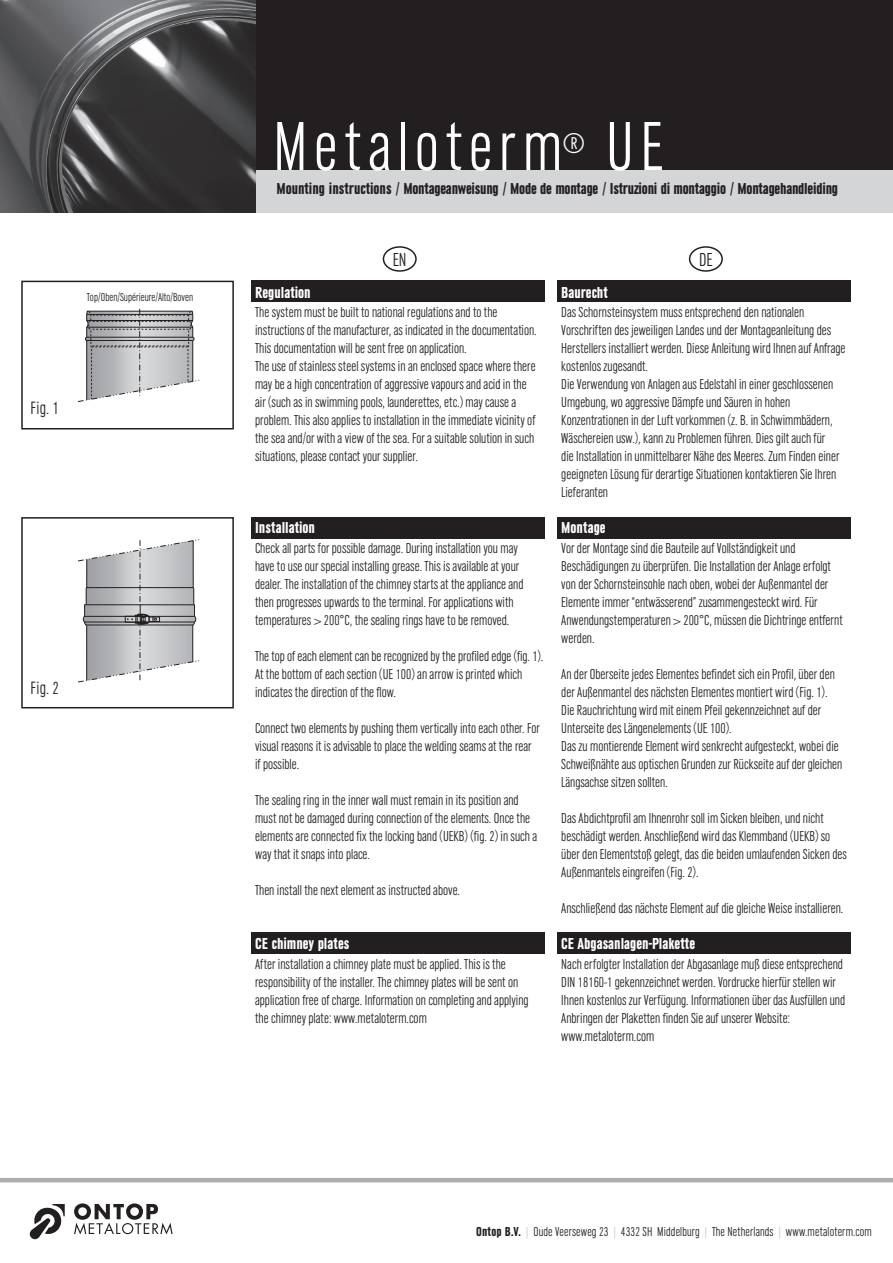
<style>
.page{position:relative;width:893px;height:1263px;background:#fff}
.page>*{position:absolute;margin:0;border:0;box-sizing:border-box;transform-origin:0 0}
.t1{font:300 72px "URW Grotesk Con";letter-spacing:.095em;color:#fff}
.t2{font:300 29.7px "URW Grotesk Con";color:#fff}
.t3{font:300 19.5px "URW Grotesk Con";color:#231f20}
.t4{font:18.6px "URW Grotesk TOT Lig Con";letter-spacing:.035em;color:#231f20}
.t5{font:700 16.5px "URW Grotesk Con";letter-spacing:-.015em;color:#231f20}
.t6{font:700 16.5px "URW Grotesk Con";color:#fff}
.t7{font:300 15px/18px "URW Grotesk Con";color:#231f20}
.t8{font:300 13.5px "URW Grotesk Con";letter-spacing:.01em;color:#231f20}
.t9{font:12px "URW Grotesk TOT Lig Con";color:#231f20}
.s1{font-weight:700}
.s2{color:#bcbdc0}
</style>
<div class="page">
<div style="left:0;top:0;width:893px;height:191px;background:#231f20"></div>
<div style="left:0;top:170px;width:893px;height:43px;background:#d4d5d7"></div>
<svg style="left:30px;top:1204px;width:35px;height:35px"></svg>
<svg style="left:74px;top:1203px;width:99px;height:31px"></svg>
<hr style="left:0;top:1178px;width:893px;height:4px;background:#acadb1">
<img style="left:0;top:0;width:255px;height:213px">
<div style="left:251px;top:281px;width:293px;height:21px;background:#231f20"></div>
<div style="left:557px;top:281px;width:293px;height:21px;background:#231f20"></div>
<div style="left:251px;top:518px;width:293px;height:21px;background:#231f20"></div>
<div style="left:557px;top:518px;width:293px;height:21px;background:#231f20"></div>
<svg style="left:78px;top:309px;width:122px;height:93px"></svg>
<div style="left:21px;top:281px;width:213px;height:148px;border:2px solid #231f20"></div>
<svg style="left:78px;top:539px;width:122px;height:144px"></svg>
<div style="left:21px;top:517px;width:213px;height:191px;border:2px solid #231f20"></div>
<div style="left:251px;top:932px;width:293px;height:22px;background:#231f20"></div>
<div style="left:557px;top:932px;width:293px;height:22px;background:#231f20"></div>
<div style="left:383px;top:246px;width:34px;height:26px;border:2px solid #231f20;border-radius:50%"></div>
<div style="left:689px;top:246px;width:34px;height:26px;border:2px solid #231f20;border-radius:50%"></div>
<p class="t9" style="left:87px;top:291px;width:108px">Top/Oben/Supérieure/Alto/Boven</p>
<p class="t4" style="left:30px;top:398px;width:30px">Fig. 1</p>
<p class="t4" style="left:30px;top:679px;width:30px">Fig. 2</p>
<h1 class="t1" style="left:273px;top:110px;width:290px">Metaloterm</h1>
<h2 class="t2" style="left:563px;top:128px;width:24px">®</h2>
<h1 class="t1" style="left:606px;top:110px;width:59px">UE</h1>
<p class="t5" style="left:276px;top:180px;width:563px">Mounting instructions / Montageanweisung / Mode de montage / Istruzioni di montaggio / Montagehandleiding</p>
<h3 class="t3" style="left:393px;top:249px;width:15px">EN</h3>
<h3 class="t3" style="left:699px;top:249px;width:15px">DE</h3>
<p class="t6" style="left:255px;top:283px;width:57px">Regulation</p>
<p class="t7" style="left:255px;top:303px;width:283px">The system must be built to national regulations and to the instructions of the manufacturer, as indicated in the documentation.<br>This documentation will be sent free on application.<br>The use of stainless steel systems in an enclosed space where there may be a high concentration of aggressive vapours and acid in the air (such as in swimming pools, launderettes, etc.) may cause a problem. This also applies to installation in the immediate vicinity of the sea and/or with a view of the sea. For a suitable solution in such situations, please contact your supplier.</p>
<p class="t6" style="left:255px;top:519px;width:61px">Installation</p>
<p class="t7" style="left:255px;top:539px;width:270px">Check all parts for possible damage. During installation you may have to use our special installing grease. This is available at your dealer. The installation of the chimney starts at the appliance and then progresses upwards to the terminal. For applications with temperatures &gt; 200°C, the sealing rings have to be removed.</p>
<p class="t7" style="left:255px;top:647px;width:290px">The top of each element can be recognized by the profiled edge (fig. 1).<br>At the bottom of each section (UE 100) an arrow is printed which indicates the direction of the flow.</p>
<p class="t7" style="left:255px;top:719px;width:286px">Connect two elements by pushing them vertically into each other. For visual reasons it is advisable to place the welding seams at the rear if possible.</p>
<p class="t7" style="left:255px;top:791px;width:283px">The sealing ring in the inner wall must remain in its position and must not be damaged during connection of the elements. Once the elements are connected fix the locking band (UEKB) (fig. 2) in such a way that it snaps into place.</p>
<p class="t7" style="left:255px;top:881px;width:206px">Then install the next element as instructed above.</p>
<p class="t6" style="left:255px;top:935px;width:96px">CE chimney plates</p>
<p class="t7" style="left:255px;top:955px;width:275px">After installation a chimney plate must be applied. This is the responsibility of the installer. The chimney plates will be sent on application free of charge. Information on completing and applying the chimney plate: www.metaloterm.com</p>
<p class="t6" style="left:561px;top:283px;width:48px">Baurecht</p>
<p class="t7" style="left:561px;top:303px;width:286px">Das Schornsteinsystem muss entsprechend den nationalen Vorschriften des jeweiligen Landes und der Montageanleitung des Herstellers installiert werden. Diese Anleitung wird Ihnen auf Anfrage kostenlos zugesandt.<br>Die Verwendung von Anlagen aus Edelstahl in einer geschlossenen Umgebung, wo aggressive Dämpfe und Säuren in hohen Konzentrationen in der Luft vorkommen (z. B. in Schwimmbädern, Wäschereien usw.), kann zu Problemen führen. Dies gilt auch für<br>die Installation in unmittelbarer Nähe des Meeres. Zum Finden einer geeigneten Lösung für derartige Situationen kontaktieren Sie Ihren Lieferanten</p>
<p class="t6" style="left:561px;top:519px;width:46px">Montage</p>
<p class="t7" style="left:561px;top:539px;width:283px">Vor der Montage sind die Bauteile auf Vollständigkeit und Beschädigungen zu überprüfen. Die Installation der Anlage erfolgt von der Schornsteinsohle nach oben, wobei der Außenmantel der Elemente immer “entwässerend” zusammengesteckt wird. Für Anwendungstemperaturen &gt; 200°C, müssen die Dichtringe entfernt werden.</p>
<p class="t7" style="left:561px;top:665px;width:283px">An der Oberseite jedes Elementes befindet sich ein Profil, über den der Außenmantel des nächsten Elementes montiert wird (Fig. 1).<br>Die Rauchrichtung wird mit einem Pfeil gekennzeichnet auf der Unterseite des Längenelements (UE 100).<br>Das zu montierende Element wird senkrecht aufgesteckt, wobei die Schweißnähte aus optischen Grunden zur Rückseite auf der gleichen Längsachse sitzen sollten.</p>
<p class="t7" style="left:561px;top:809px;width:287px">Das Abdichtprofil am Ihnenrohr soll im Sicken bleiben, und nicht beschädigt werden. Anschließend wird das Klemmband (UEKB) so über den Elementstoß gelegt, das die beiden umlaufenden Sicken des Außenmantels eingreifen (Fig. 2).</p>
<p class="t7" style="left:561px;top:899px;width:284px">Anschließend das nächste Element auf die gleiche Weise installieren.</p>
<p class="t6" style="left:561px;top:935px;width:135px">CE Abgasanlagen-Plakette</p>
<p class="t7" style="left:561px;top:955px;width:285px">Nach erfolgter Installation der Abgasanlage muß diese entsprechend DIN 18160-1 gekennzeichnet werden. Vordrucke hierfür stellen wir Ihnen kostenlos zur Verfügung. Informationen über das Ausfüllen und Anbringen der Plaketten finden Sie auf unserer Website: www.metaloterm.com</p>
<p class="t8" style="left:476px;top:1224px;width:397px"><span class="s1">Ontop B.V.</span> <span class="s2">|</span> Oude Veerseweg 23 <span class="s2">|</span> 4332 SH Middelburg <span class="s2">|</span> The Netherlands <span class="s2">|</span> www.metaloterm.com</p>
</div>
